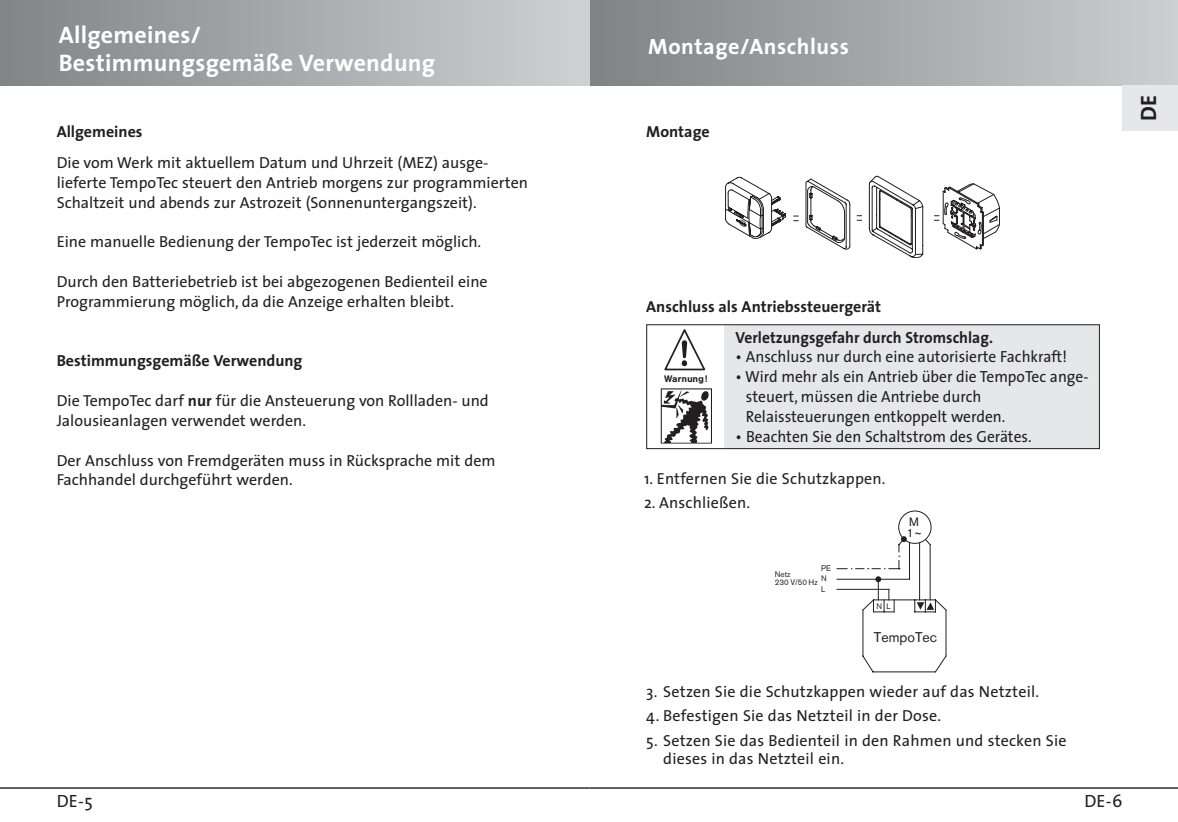
<style>
.page{position:relative;width:1178px;height:822px;background:#fff}
.page>*{position:absolute;margin:0;border:0;box-sizing:border-box;transform-origin:0 0}
.t1{font:700 24px/28.4px "The Sans";letter-spacing:.01em;color:#fff}
.t2{font:700 22.2px "The Sans";letter-spacing:.025em;color:#fff}
.t3{font:700 22.2px "The Sans";color:#231f20}
.t4{font:17.8px "The Sans";color:#231f20}
.t5{font:16.2px/19.8px "The Sans";color:#231f20;scale:.96 1}
.t6{font:700 16.2px "The Sans";color:#231f20;scale:.96 1}
.t7{font:16px/19.8px "The Sans";color:#231f20}
.t8{font:700 16px "The Sans";color:#231f20}
.t9{font:14px "Akzidenz Grotesk BQ";color:#231f20}
.t10{font:12px "Akzidenz Grotesk BQ";color:#231f20}
.t11{font:9.4px "Hel Med";letter-spacing:.03em;color:#231f20}
.t12{font:8px/10.6px "Akzidenz Grotesk BQ";color:#231f20}
.s1{font-weight:700}
</style>
<div class="page">
<hr style="left:590px;top:787px;width:588px;height:2px;background:#231f20">
<div style="left:590px;top:0;width:588px;height:85px;background:linear-gradient(to right,#7f8185,#cdced1)"></div>
<hr style="left:0;top:787px;width:590px;height:2px;background:#231f20">
<div style="left:0;top:0;width:590px;height:85px;background:linear-gradient(to right,#818387,#d0d1d3)"></div>
<div style="left:1123px;top:85px;width:55px;height:45px;background:#e6e7e9"></div>
<div style="left:725px;top:324px;width:375px;height:125px;background:#e6e7e9"></div>
<div style="left:898px;top:511px;width:33px;height:33px;border:1px solid #231f20;border-radius:50%"></div>
<svg style="left:837px;top:536px;width:109px;height:136px"></svg>
<div style="left:646px;top:324px;width:454px;height:125px;border:1px solid #231f20"></div>
<svg style="left:664px;top:329px;width:42px;height:42px"></svg>
<img style="left:660px;top:388px;width:52px;height:56px">
<svg style="left:725px;top:176px;width:275px;height:81px"></svg>
<h1 class="t1" style="left:59px;top:23px;width:378px">Allgemeines/<br>Bestimmungsgemäße Verwendung</h1>
<p class="t8" style="left:57px;top:125px;width:87px">Allgemeines</p>
<p class="t7" style="left:57px;top:154px;width:473px">Die vom Werk mit aktuellem Datum und Uhrzeit (MEZ) ausge&shy;lieferte TempoTec steuert den Antrieb morgens zur programmierten<br>Schaltzeit und abends zur Astrozeit (Sonnenuntergangszeit).</p>
<p class="t7" style="left:57px;top:233px;width:426px">Eine manuelle Bedienung der TempoTec ist jederzeit möglich.</p>
<p class="t7" style="left:57px;top:273px;width:433px">Durch den Batteriebetrieb ist bei abgezogenen Bedienteil eine<br>Programmierung möglich, da die Anzeige erhalten bleibt.</p>
<p class="t8" style="left:57px;top:354px;width:247px">Bestimmungsgemäße Verwendung</p>
<p class="t7" style="left:57px;top:392px;width:434px">Die TempoTec darf <span class="s1">nur</span> für die Ansteuerung von Rollladen- und<br>Jalousieanlagen verwendet werden.</p>
<p class="t7" style="left:57px;top:452px;width:440px">Der Anschluss von Fremdgeräten muss in Rücksprache mit dem<br>Fachhandel durchgeführt werden.</p>
<p class="t4" style="left:57px;top:794px;width:37px">DE-5</p>
<h2 class="t2" style="left:648px;top:37px;width:202px">Montage/Anschluss</h2>
<p class="t8" style="left:646px;top:125px;width:65px">Montage</p>
<h2 class="t3" style="left:1140px;top:121px;width:28px;rotate:-90deg">DE</h2>
<p class="t8" style="left:646px;top:300px;width:236px">Anschluss als Antriebssteuergerät</p>
<p class="t6" style="left:736px;top:331px;width:270px">Verletzungsgefahr durch Stromschlag.</p>
<p class="t5" style="left:736px;top:348px;width:347px">• Anschluss nur durch eine autorisierte Fachkraft!</p>
<p class="t5" style="left:746px;top:368px;width:358px;text-indent:-10px">• Wird mehr als ein Antrieb über die TempoTec ange&shy;steuert, müssen die Antriebe durch<br>Relaissteuerungen entkoppelt werden.</p>
<p class="t5" style="left:736px;top:428px;width:310px">• Beachten Sie den Schaltstrom des Gerätes.</p>
<p class="t7" style="left:644px;top:470px;width:243px">1. Entfernen Sie die Schutzkappen.</p>
<p class="t7" style="left:644px;top:494px;width:108px">2. Anschließen.</p>
<p class="t11" style="left:664px;top:375px;width:45px">Warnung!</p>
<p class="t10" style="left:909px;top:517px;width:11px">M</p>
<p class="t12" style="left:821px;top:564px;width:11px">PE</p>
<p class="t12" style="left:775px;top:571px;width:44px;line-height:8px">Netz<br>230 V/50 Hz</p>
<p class="t12" style="left:821px;top:574px;width:7px">N<br>L</p>
<p class="t10" style="left:907px;top:528px;width:17px">1~</p>
<p class="t12" style="left:876px;top:602px;width:16px">N L</p>
<p class="t9" style="left:874px;top:631px;width:65px">TempoTec</p>
<p class="t7" style="left:646px;top:683px;width:394px">3. Setzen Sie die Schutzkappen wieder auf das Netzteil.</p>
<p class="t7" style="left:646px;top:707px;width:296px">4. Befestigen Sie das Netzteil in der Dose.</p>
<p class="t7" style="left:663px;top:732px;width:405px;line-height:18.4px;text-indent:-17px">5. Setzen Sie das Bedienteil in den Rahmen und stecken Sie dieses in das Netzteil ein.</p>
<p class="t4" style="left:1084px;top:794px;width:40px">DE-6</p>
</div>
